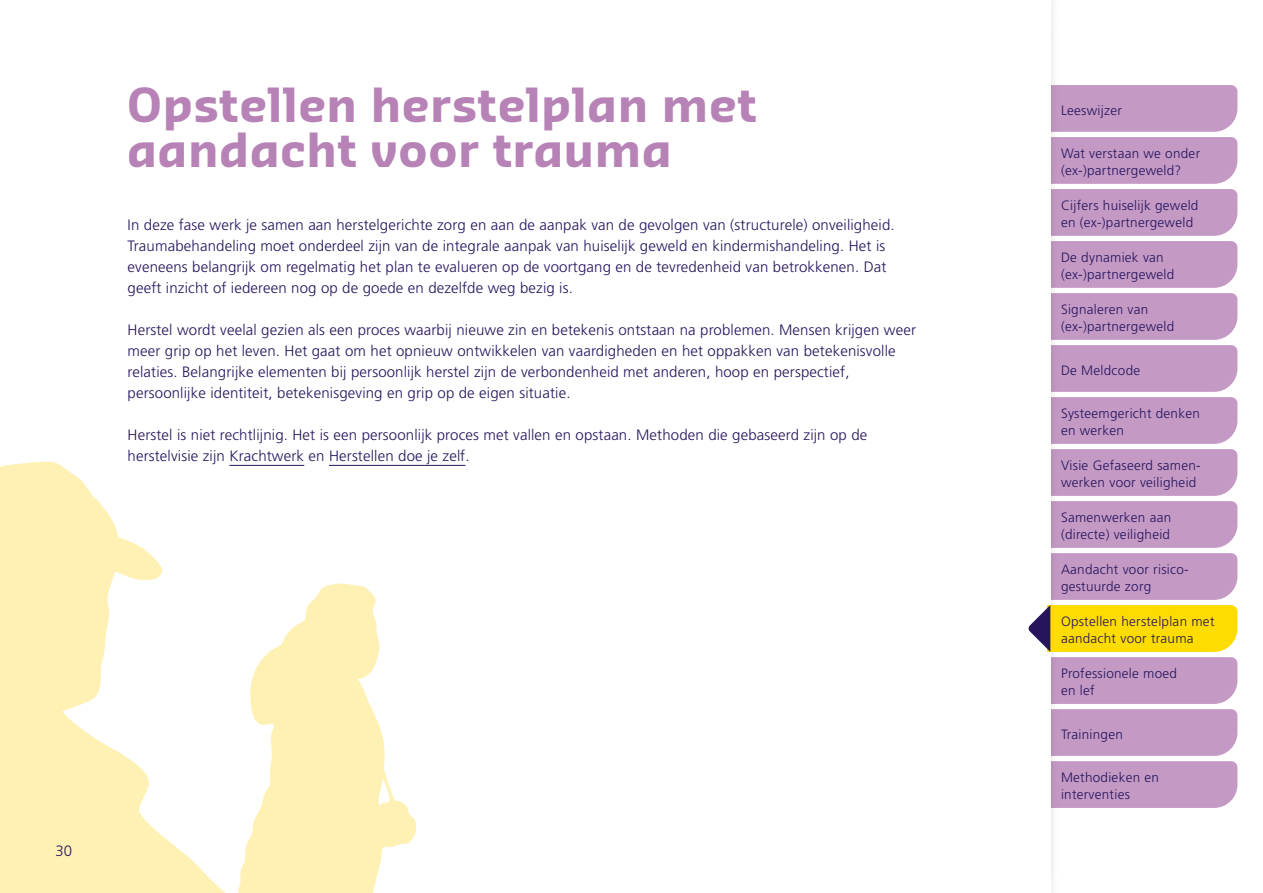
<style>
.page{position:relative;width:1263px;height:893px;background:#fff}
.page>*{position:absolute;margin:0;border:0;box-sizing:border-box;transform-origin:0 0}
.t1{font:700 45px/45px "Sansa Pro";letter-spacing:.025em;color:#b782b6}
.t2{font:300 15px/21px "Frutiger LT Pro";letter-spacing:.01em;color:#26155d}
.t3{font:300 13.5px/17.2px "Frutiger LT Pro";letter-spacing:.02em;color:#26155d}
</style>
<div class="page">
<svg style="left:0;top:462px;width:282px;height:431px"></svg>
<svg style="left:238px;top:583px;width:179px;height:310px;fill:#fff1b3"></svg>
<svg style="left:1028px;top:85px;width:209px;height:723px"></svg>
<hr style="left:229px;top:465px;width:75px;height:1px;background:#26155d">
<hr style="left:329px;top:465px;width:136px;height:1px;background:#26155d">
<h1 class="t1" style="left:128px;top:82px;width:630px">Opstellen herstelplan met aandacht voor trauma</h1>
<p class="t2" style="left:128px;top:214px;width:769px">In deze fase werk je samen aan herstelgerichte zorg en aan de aanpak van de gevolgen van (structurele) onveiligheid.<br>Traumabehandeling moet onderdeel zijn van de integrale aanpak van huiselijk geweld en kindermishandeling. Het is eveneens belangrijk om regelmatig het plan te evalueren op de voortgang en de tevredenheid van betrokkenen. Dat geeft inzicht of iedereen nog op de goede en dezelfde weg bezig is.</p>
<p class="t2" style="left:128px;top:319px;width:790px">Herstel wordt veelal gezien als een proces waarbij nieuwe zin en betekenis ontstaan na problemen. Mensen krijgen weer meer grip op het leven. Het gaat om het opnieuw ontwikkelen van vaardigheden en het oppakken van betekenisvolle relaties. Belangrijke elementen bij persoonlijk herstel zijn de verbondenheid met anderen, hoop en perspectief, persoonlijke identiteit, betekenisgeving en grip op de eigen situatie.</p>
<p class="t2" style="left:128px;top:424px;width:741px">Herstel is niet rechtlijnig. Het is een persoonlijk proces met vallen en opstaan. Methoden die gebaseerd zijn op de herstelvisie zijn Krachtwerk en Herstellen doe je zelf.</p>
<p class="t2" style="left:55px;top:840px;width:18px">30</p>
<p class="t3" style="left:1061px;top:101px;width:62px">Leeswijzer</p>
<p class="t3" style="left:1061px;top:145px;width:141px">Wat verstaan we onder (ex-)partnergeweld?</p>
<p class="t3" style="left:1061px;top:197px;width:139px">Cijfers huiselijk geweld en (ex-)partnergeweld</p>
<p class="t3" style="left:1061px;top:249px;width:115px">De dynamiek van (ex-)partnergeweld</p>
<p class="t3" style="left:1061px;top:301px;width:115px">Signaleren van (ex-)partnergeweld</p>
<p class="t3" style="left:1061px;top:361px;width:81px">De Meldcode</p>
<p class="t3" style="left:1061px;top:405px;width:140px">Systeemgericht denken en werken</p>
<p class="t3" style="left:1061px;top:457px;width:141px">Visie Gefaseerd samen&shy;werken voor veiligheid</p>
<p class="t3" style="left:1061px;top:509px;width:112px">Samenwerken aan (directe) veiligheid</p>
<p class="t3" style="left:1061px;top:561px;width:129px">Aandacht voor risico&shy;gestuurde zorg</p>
<p class="t3" style="left:1061px;top:613px;width:155px">Opstellen herstelplan met aandacht voor trauma</p>
<p class="t3" style="left:1061px;top:665px;width:118px">Professionele moed en lef</p>
<p class="t3" style="left:1061px;top:725px;width:63px">Trainingen</p>
<p class="t3" style="left:1061px;top:769px;width:100px">Methodieken en interventies</p>
</div>
